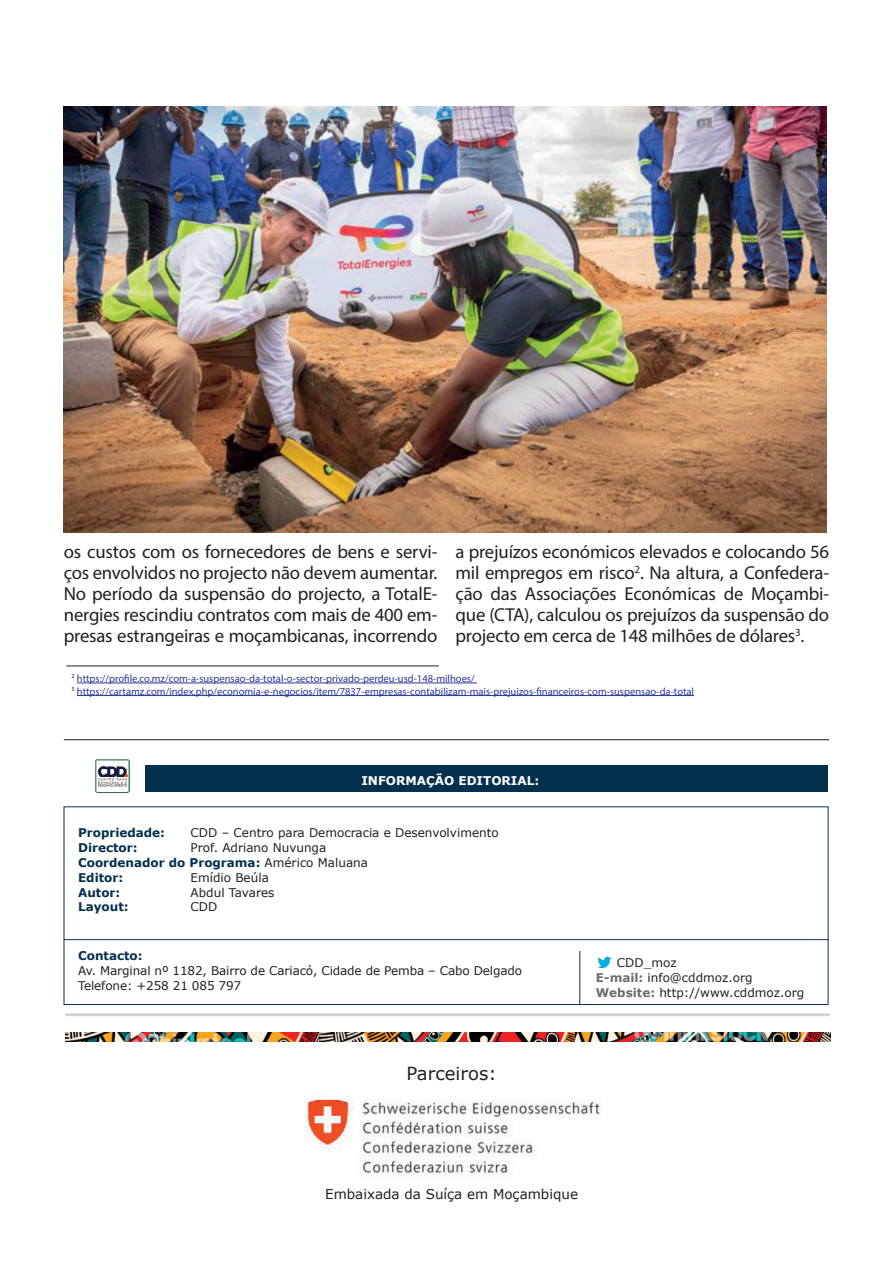
<style>
.page{position:relative;width:893px;height:1263px;background:#fff}
.page>*{position:absolute;margin:0;border:0;box-sizing:border-box;transform-origin:0 0}
.t1{font:18.75px/21px "Myriad Pro";letter-spacing:-.01em;color:#231f20;text-align:justify}
.t2{font:18px "Verdana";color:#231f20}
.t3{font:13.5px "Verdana";color:#231f20}
.t4{font:12px/15px "Verdana";color:#231f20}
.t5{font:700 12px "Verdana";color:#03304d}
.t6{font:700 12px "Verdana";color:#fff}
.t7{font:10.5px/12.6px "Myriad Pro";color:#2c3594}
.s1{font-weight:700;color:#03304d}
.s2{font-weight:700;color:#6c6d70}
</style>
<div class="page">
<div style="left:146px;top:765px;width:682px;height:27px;background:#03304d"></div>
<div style="left:64px;top:807px;width:764px;height:198px;border:1px solid #102d4e"></div>
<hr style="left:64px;top:939px;width:764px;height:1px;background:#102d4e">
<hr style="left:580px;top:951px;width:1px;height:54px;background:#102d4e">
<img style="left:597px;top:956px;width:15px;height:13px">
<img style="left:95px;top:759px;width:35px;height:34px">
<hr style="left:65px;top:1013px;width:765px;height:3px;background:#d1d2d4">
<img style="left:305px;top:1099px;width:295px;height:76px">
<img style="left:65px;top:1032px;width:255px;height:9px">
<img style="left:320px;top:1032px;width:256px;height:9px">
<img style="left:576px;top:1032px;width:254px;height:9px">
<img style="left:64px;top:106px;width:762px;height:427px">
<hr style="left:77px;top:683px;width:400px;height:1px;background:#2c3594">
<hr style="left:77px;top:695px;width:617px;height:1px;background:#2c3594">
<hr style="left:66px;top:666px;width:373px;height:1px;background:#231f20">
<hr style="left:64px;top:739px;width:765px;height:1px;background:#231f20">
<p class="t1" style="left:64px;top:541px;width:375px">os custos com os fornecedores de bens e servi&shy;ços envolvidos no projecto não devem aumentar.<br>No período da suspensão do projecto, a TotalE&shy;nergies rescindiu contratos com mais de 400 em&shy;presas estrangeiras e moçambicanas, incorrendo</p>
<p class="t1" style="left:455px;top:541px;width:375px">a prejuízos económicos elevados e colocando 56 mil empregos em risco<sup>2</sup>. Na altura, a Confedera&shy;ção das Associações Económicas de Moçambi&shy;que (CTA), calculou os prejuízos da suspensão do projecto em cerca de 148 milhões de dólares<sup>3</sup>.</p>
<p class="t7" style="left:72px;top:672px;width:624px"><sup>2</sup> https://profile.co.mz/com-a-suspensao-da-total-o-sector-privado-perdeu-usd-148-milhoes/<br><sup>3</sup> https://cartamz.com/index.php/economia-e-negocios/item/7837-empresas-contabilizam-mais-prejuizos-financeiros-com-suspensao-da-total</p>
<p class="t6" style="left:361px;top:772px;width:179px">INFORMAÇÃO EDITORIAL:</p>
<p class="t5" style="left:78px;top:825px;width:89px">Propriedade:</p>
<p class="t4" style="left:191px;top:825px;width:310px">CDD – Centro para Democracia e Desenvolvimento</p>
<p class="t5" style="left:78px;top:840px;width:61px">Director:</p>
<p class="t4" style="left:78px;top:840px;width:291px;text-indent:112px">Prof. Adriano Nuvunga<br><span class="s1">Coordenador do Programa:</span> Américo Maluana<br><span class="s1">Editor:</span></p>
<p class="t4" style="left:191px;top:870px;width:80px">Emídio Beúla</p>
<p class="t5" style="left:78px;top:885px;width:44px">Autor:</p>
<p class="t4" style="left:191px;top:885px;width:85px">Abdul Tavares</p>
<p class="t5" style="left:78px;top:899px;width:52px">Layout:</p>
<p class="t4" style="left:191px;top:900px;width:28px">CDD</p>
<p class="t5" style="left:78px;top:948px;width:66px">Contacto:</p>
<p class="t4" style="left:78px;top:963px;width:446px">Av. Marginal nº 1182, Bairro de Cariacó, Cidade de Pemba – Cabo Delgado<br>Telefone: +258 21 085 797</p>
<p class="t4" style="left:596px;top:955px;width:210px;text-indent:21px">CDD_moz<br><span class="s2">E-mail:</span> info@cddmoz.org<br><span class="s2">Website:</span> http://www.cddmoz.org</p>
<p class="t2" style="left:407px;top:1061px;width:92px">Parceiros:</p>
<p class="t3" style="left:325px;top:1185px;width:254px">Embaixada da Suíça em Moçambique</p>
</div>
